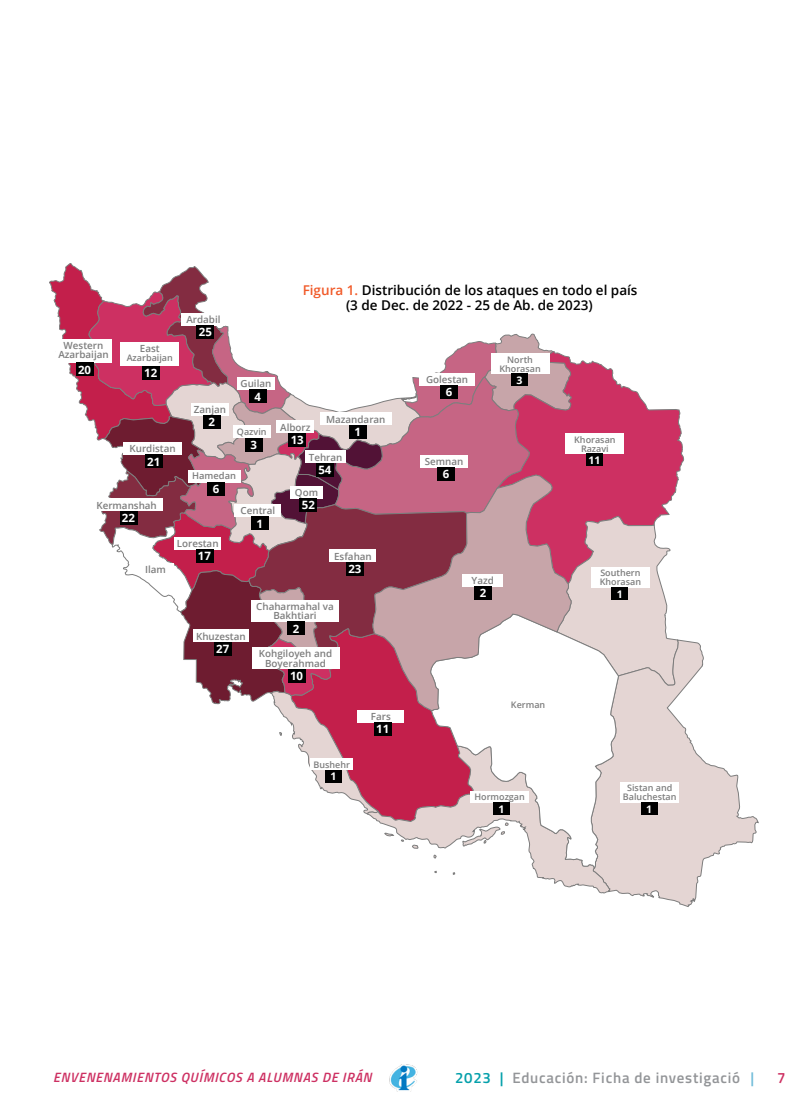
<style>
.page{position:relative;width:808px;height:1106px;background:#fff}
.page>*{position:absolute;margin:0;border:0;box-sizing:border-box;transform-origin:0 0}
.t1{font:600 15px "Titillium";letter-spacing:.05em;color:#939598}
.t2{font:600 15px "Titillium";color:#cd3062}
.Figures_title{font:600 13.5px/15px "Open Sans";color:#000;text-align:center}
.t3{font:italic 600 13.5px "Titillium";letter-spacing:.06em;color:#cd3062}
.Map_State_number{font:700 11.4px "Open Sans";color:#fff}
.Map_State_number-2{font:700 10.5px "Open Sans";color:#fff}
.Map_State_name_1{font:600 9.9px/9.9px "Open Sans";color:#7d7d7d;text-align:center}
.Map_State_name_1-2{font:600 9.3px "Open Sans";color:#7d7d7d}
.Map_State_name_1-3{font:600 9px/9px "Open Sans";color:#7d7d7d;text-align:center}
.s1{color:#f15a29}
.s2{color:#05a0ab}
.s3{color:#71bdd9}
</style>
<div class="page">
<img style="left:389px;top:1064px;width:29px;height:28px">
<svg style="left:600px;top:639px;width:159px;height:268px"></svg>
<svg style="left:49px;top:263px;width:630px;height:630px"></svg>
<div style="left:277px;top:421px;width:37px;height:12px;background:#fff"></div>
<div style="left:288px;top:433px;width:18px;height:13px;background:#000"></div>
<div style="left:233px;top:425px;width:37px;height:13px;background:#fff"></div>
<div style="left:245px;top:438px;width:17px;height:13px;background:#000"></div>
<div style="left:191px;top:403px;width:38px;height:12px;background:#fff"></div>
<div style="left:203px;top:415px;width:18px;height:13px;background:#000"></div>
<div style="left:237px;top:377px;width:37px;height:12px;background:#fff"></div>
<div style="left:249px;top:389px;width:18px;height:14px;background:#000"></div>
<div style="left:310px;top:758px;width:43px;height:12px;background:#fff"></div>
<div style="left:325px;top:770px;width:17px;height:12px;background:#000"></div>
<div style="left:470px;top:791px;width:59px;height:11px;background:#fff"></div>
<div style="left:493px;top:802px;width:16px;height:12px;background:#000"></div>
<div style="left:91px;top:499px;width:71px;height:12px;background:#fff"></div>
<div style="left:120px;top:511px;width:17px;height:13px;background:#000"></div>
<div style="left:320px;top:413px;width:71px;height:12px;background:#fff"></div>
<div style="left:349px;top:425px;width:18px;height:13px;background:#000"></div>
<div style="left:193px;top:629px;width:55px;height:13px;background:#fff"></div>
<div style="left:214px;top:642px;width:18px;height:13px;background:#000"></div>
<div style="left:235px;top:504px;width:46px;height:12px;background:#fff"></div>
<div style="left:251px;top:516px;width:18px;height:14px;background:#000"></div>
<div style="left:290px;top:486px;width:33px;height:12px;background:#fff"></div>
<div style="left:300px;top:498px;width:17px;height:13px;background:#000"></div>
<div style="left:305px;top:451px;width:41px;height:12px;background:#fff"></div>
<div style="left:316px;top:463px;width:18px;height:13px;background:#000"></div>
<div style="left:188px;top:470px;width:52px;height:12px;background:#fff"></div>
<div style="left:207px;top:482px;width:18px;height:13px;background:#000"></div>
<div style="left:330px;top:550px;width:46px;height:12px;background:#fff"></div>
<div style="left:346px;top:562px;width:18px;height:13px;background:#000"></div>
<div style="left:358px;top:710px;width:46px;height:12px;background:#fff"></div>
<div style="left:374px;top:722px;width:18px;height:13px;background:#000"></div>
<div style="left:419px;top:373px;width:56px;height:12px;background:#fff"></div>
<div style="left:440px;top:385px;width:18px;height:14px;background:#000"></div>
<div style="left:420px;top:455px;width:48px;height:12px;background:#fff"></div>
<div style="left:437px;top:467px;width:18px;height:14px;background:#000"></div>
<div style="left:462px;top:574px;width:41px;height:12px;background:#fff"></div>
<div style="left:474px;top:586px;width:18px;height:13px;background:#000"></div>
<div style="left:251px;top:599px;width:88px;height:22px;background:#fff"></div>
<div style="left:287px;top:621px;width:18px;height:14px;background:#000"></div>
<div style="left:252px;top:647px;width:87px;height:22px;background:#fff"></div>
<div style="left:288px;top:669px;width:17px;height:13px;background:#000"></div>
<div style="left:566px;top:433px;width:58px;height:20px;background:#fff"></div>
<div style="left:586px;top:453px;width:16px;height:13px;background:#000"></div>
<div style="left:591px;top:567px;width:59px;height:20px;background:#fff"></div>
<div style="left:612px;top:587px;width:16px;height:12px;background:#000"></div>
<div style="left:620px;top:782px;width:59px;height:20px;background:#fff"></div>
<div style="left:641px;top:802px;width:16px;height:12px;background:#000"></div>
<div style="left:491px;top:353px;width:58px;height:20px;background:#fff"></div>
<div style="left:511px;top:373px;width:17px;height:13px;background:#000"></div>
<div style="left:121px;top:342px;width:58px;height:24px;background:#fff"></div>
<div style="left:142px;top:366px;width:18px;height:13px;background:#000"></div>
<div style="left:56px;top:339px;width:55px;height:24px;background:#fff"></div>
<div style="left:76px;top:363px;width:17px;height:13px;background:#000"></div>
<div style="left:124px;top:442px;width:58px;height:12px;background:#fff"></div>
<div style="left:145px;top:454px;width:18px;height:14px;background:#000"></div>
<div style="left:174px;top:537px;width:47px;height:12px;background:#fff"></div>
<div style="left:196px;top:549px;width:17px;height:13px;background:#000"></div>
<div style="left:182px;top:313px;width:43px;height:12px;background:#fff"></div>
<div style="left:196px;top:325px;width:18px;height:13px;background:#000"></div>
<div style="left:507px;top:699px;width:42px;height:11px;background:#fff"></div>
<div style="left:138px;top:563px;width:35px;height:12px;background:#fff"></div>
<p class="Map_State_name_1" style="left:58px;top:340px;width:52px">Western<br>Azarbaijan</p>
<p class="Map_State_number" style="left:78px;top:361px;width:15px">20</p>
<p class="Map_State_name_1" style="left:140px;top:343px;width:21px">East</p>
<p class="Map_State_name_1-3" style="left:127px;top:353px;width:48px">Azarbaijan</p>
<p class="Map_State_number" style="left:144px;top:365px;width:15px">12</p>
<p class="Map_State_name_1" style="left:130px;top:443px;width:48px">Kurdistan</p>
<p class="Map_State_number" style="left:147px;top:453px;width:15px">21</p>
<p class="Map_State_name_1" style="left:96px;top:500px;width:62px">Kermanshah</p>
<p class="Map_State_number" style="left:122px;top:510px;width:15px">22</p>
<p class="Map_State_name_1" style="left:186px;top:314px;width:36px">Ardabil</p>
<p class="Map_State_number" style="left:199px;top:324px;width:15px">25</p>
<p class="Map_State_name_1" style="left:241px;top:378px;width:32px">Guilan</p>
<p class="Map_State_number" style="left:255px;top:388px;width:8px">4</p>
<p class="Figures_title" style="left:303px;top:282px;width:336px"><span class="s1">Figura 1.</span> Distribución de los ataques en todo el país (3 de Dec. de 2022 - 25 de Ab. de 2023)</p>
<p class="Map_State_name_1" style="left:426px;top:374px;width:44px">Golestan</p>
<p class="Map_State_number" style="left:446px;top:384px;width:8px">6</p>
<p class="Map_State_name_1-3" style="left:499px;top:354px;width:43px">North<br>Khorasan</p>
<p class="Map_State_number-2" style="left:516px;top:372px;width:7px">3</p>
<p class="Map_State_name_1" style="left:194px;top:404px;width:34px">Zanjan</p>
<p class="Map_State_number" style="left:209px;top:414px;width:8px">2</p>
<p class="Map_State_name_1-3" style="left:237px;top:427px;width:31px">Qazvin</p>
<p class="Map_State_number" style="left:250px;top:437px;width:8px">3</p>
<p class="Map_State_name_1" style="left:280px;top:422px;width:32px">Alborz</p>
<p class="Map_State_number" style="left:291px;top:432px;width:15px">13</p>
<p class="Map_State_name_1" style="left:326px;top:414px;width:61px">Mazandaran</p>
<p class="Map_State_number" style="left:354px;top:424px;width:8px">1</p>
<p class="Map_State_name_1-2" style="left:192px;top:469px;width:45px">Hamedan</p>
<p class="Map_State_number" style="left:213px;top:481px;width:8px">6</p>
<p class="Map_State_name_1" style="left:241px;top:505px;width:36px">Central</p>
<p class="Map_State_number" style="left:257px;top:515px;width:8px">1</p>
<p class="Map_State_name_1" style="left:309px;top:452px;width:35px">Tehran</p>
<p class="Map_State_number" style="left:318px;top:462px;width:15px">54</p>
<p class="Map_State_name_1" style="left:295px;top:487px;width:25px">Qom</p>
<p class="Map_State_number" style="left:302px;top:497px;width:15px">52</p>
<p class="Map_State_name_1" style="left:425px;top:456px;width:40px">Semnan</p>
<p class="Map_State_number" style="left:443px;top:466px;width:8px">6</p>
<p class="Map_State_name_1-3" style="left:574px;top:434px;width:43px">Khorasan<br>Razavi</p>
<p class="Map_State_number-2" style="left:588px;top:452px;width:13px">11</p>
<p class="Map_State_name_1" style="left:145px;top:564px;width:22px">Ilam</p>
<p class="Map_State_name_1" style="left:177px;top:538px;width:43px">Lorestan</p>
<p class="Map_State_number" style="left:198px;top:548px;width:15px">17</p>
<p class="Map_State_name_1" style="left:196px;top:630px;width:51px">Khuzestan</p>
<p class="Map_State_number" style="left:216px;top:640px;width:15px">27</p>
<p class="Map_State_name_1" style="left:334px;top:551px;width:39px">Esfahan</p>
<p class="Map_State_number" style="left:348px;top:561px;width:15px">23</p>
<p class="Map_State_name_1" style="left:256px;top:601px;width:79px">Chaharmahal va<br>Bakhtiari</p>
<p class="Map_State_number" style="left:293px;top:620px;width:8px">2</p>
<p class="Map_State_name_1" style="left:259px;top:648px;width:75px">Kohgiloyeh and<br>Boyerahmad</p>
<p class="Map_State_number" style="left:290px;top:668px;width:15px">10</p>
<p class="Map_State_name_1-3" style="left:313px;top:760px;width:38px">Bushehr</p>
<p class="Map_State_number-2" style="left:330px;top:769px;width:7px">1</p>
<p class="Map_State_name_1" style="left:371px;top:711px;width:21px">Fars</p>
<p class="Map_State_number" style="left:376px;top:721px;width:15px">11</p>
<p class="Map_State_name_1" style="left:472px;top:575px;width:24px">Yazd</p>
<p class="Map_State_number" style="left:480px;top:585px;width:8px">2</p>
<p class="Map_State_name_1-3" style="left:511px;top:700px;width:36px">Kerman</p>
<p class="Map_State_name_1-3" style="left:474px;top:792px;width:52px">Hormozgan</p>
<p class="Map_State_number-2" style="left:498px;top:801px;width:7px">1</p>
<p class="Map_State_name_1-3" style="left:600px;top:568px;width:43px;text-align:left">Southern<br>Khorasan</p>
<p class="Map_State_number-2" style="left:617px;top:586px;width:7px">1</p>
<p class="Map_State_name_1-3" style="left:623px;top:783px;width:55px">Sistan and<br>Baluchestan</p>
<p class="Map_State_number-2" style="left:646px;top:801px;width:7px">1</p>
<h2 class="t3" style="left:53px;top:1067px;width:320px">ENVENENAMIENTOS QUÍMICOS A ALUMNAS DE IRÁN</h2>
<h1 class="t1" style="left:455px;top:1066px;width:301px"><span class="s2">2023 |</span> Educación: Ficha de investigació <span class="s3">|</span></h1>
<h1 class="t2" style="left:777px;top:1066px;width:10px">7</h1>
</div>
